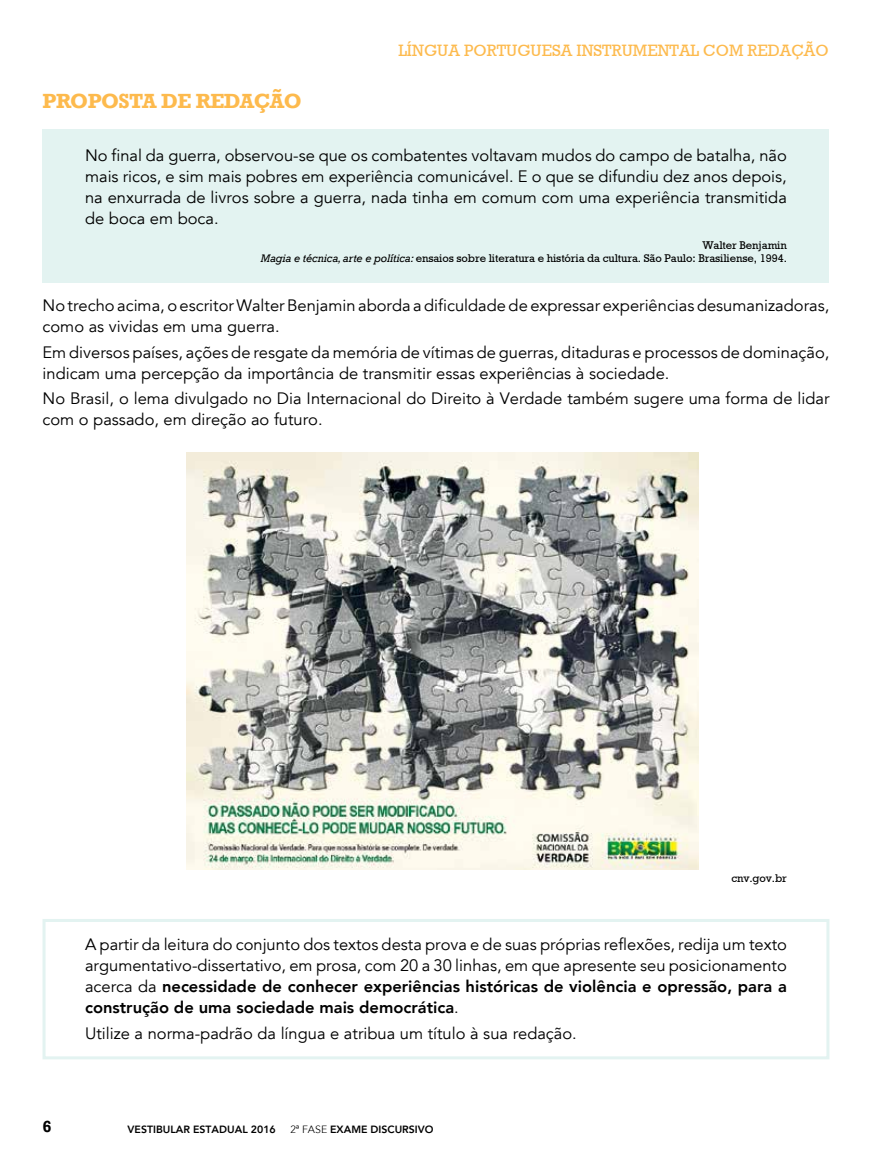
<style>
.page{position:relative;width:872px;height:1170px;background:#fff}
.page>*{position:absolute;margin:0;border:0;box-sizing:border-box;transform-origin:0 0}
.t1{font:700 21px "Rockwell";letter-spacing:-.025em;color:#fdba4d}
.t2{font:16.5px/21px "Avenir";color:#000}
.t3{font:16.5px "Rockwell";color:#fdba4d}
.t4{font:700 16.5px "Rockwell";color:#000}
.t5{font:11.25px/12.8px "Rockwell";letter-spacing:-.01em;color:#000;text-align:right}
.t6{font:800 10.5px "Avenir";color:#000}
.s1{font-style:italic}
.s2{font-weight:800}
.s3{font-weight:300}
</style>
<div class="page">
<div style="left:43px;top:129px;width:786px;height:153px;background:#e3f3f1"></div>
<div style="left:43px;top:918px;width:786px;height:141px;border:3px solid #e3f3f1"></div>
<img style="left:187px;top:452px;width:511px;height:417px">
<p class="t1" style="left:43px;top:88px;width:261px">PROPOSTA DE REDAÇÃO</p>
<p class="t3" style="left:398px;top:41px;width:432px">língua portuguesa instrumental com redação</p>
<p class="t2" style="left:85px;top:145px;width:703px;text-align:justify">No final da guerra, observou-se que os combatentes voltavam mudos do campo de batalha, não mais ricos, e sim mais pobres em experiência comunicável. E o que se difundiu dez anos depois, na enxurrada de livros sobre a guerra, nada tinha em comum com uma experiência transmitida de boca em boca.</p>
<p class="t5" style="left:261px;top:239px;width:527px">Walter Benjamin<br><span class="s1">Magia e técnica, arte e política:</span> ensaios sobre literatura e história da cultura. São Paulo: Brasiliense, 1994.</p>
<p class="t2" style="left:43px;top:296px;width:788px">No trecho acima, o escritor Walter Benjamin aborda a dificuldade de expressar experiências desumanizadoras, como as vividas em uma guerra.</p>
<p class="t2" style="left:43px;top:342px;width:788px">Em diversos países, ações de resgate da memória de vítimas de guerras, ditaduras e processos de dominação, indicam uma percepção da importância de transmitir essas experiências à sociedade.</p>
<p class="t2" style="left:43px;top:388px;width:788px">No Brasil, o lema divulgado no Dia Internacional do Direito à Verdade também sugere uma forma de lidar com o passado, em direção ao futuro.</p>
<p class="t5" style="left:731px;top:871px;width:57px">cnv.gov.br</p>
<p class="t2" style="left:85px;top:934px;width:703px;text-align:justify">A partir da leitura do conjunto dos textos desta prova e de suas próprias reflexões, redija um texto argumentativo-dissertativo, em prosa, com 20 a 30 linhas, em que apresente seu posicionamento acerca da <span class="s2">necessidade de conhecer experiências históricas de violência e opressão, para a construção de uma sociedade mais democrática</span>.</p>
<p class="t2" style="left:85px;top:1022px;width:493px">Utilize a norma-padrão da língua e atribua um título à sua redação.</p>
<p class="t4" style="left:43px;top:1116px;width:11px">6</p>
<p class="t6" style="left:128px;top:1123px;width:150px">Vestibular Estadual 2016</p>
<p class="t6" style="left:290px;top:1123px;width:145px"><span class="s3">2ª FASE</span> Exame discursivo</p>
</div>
